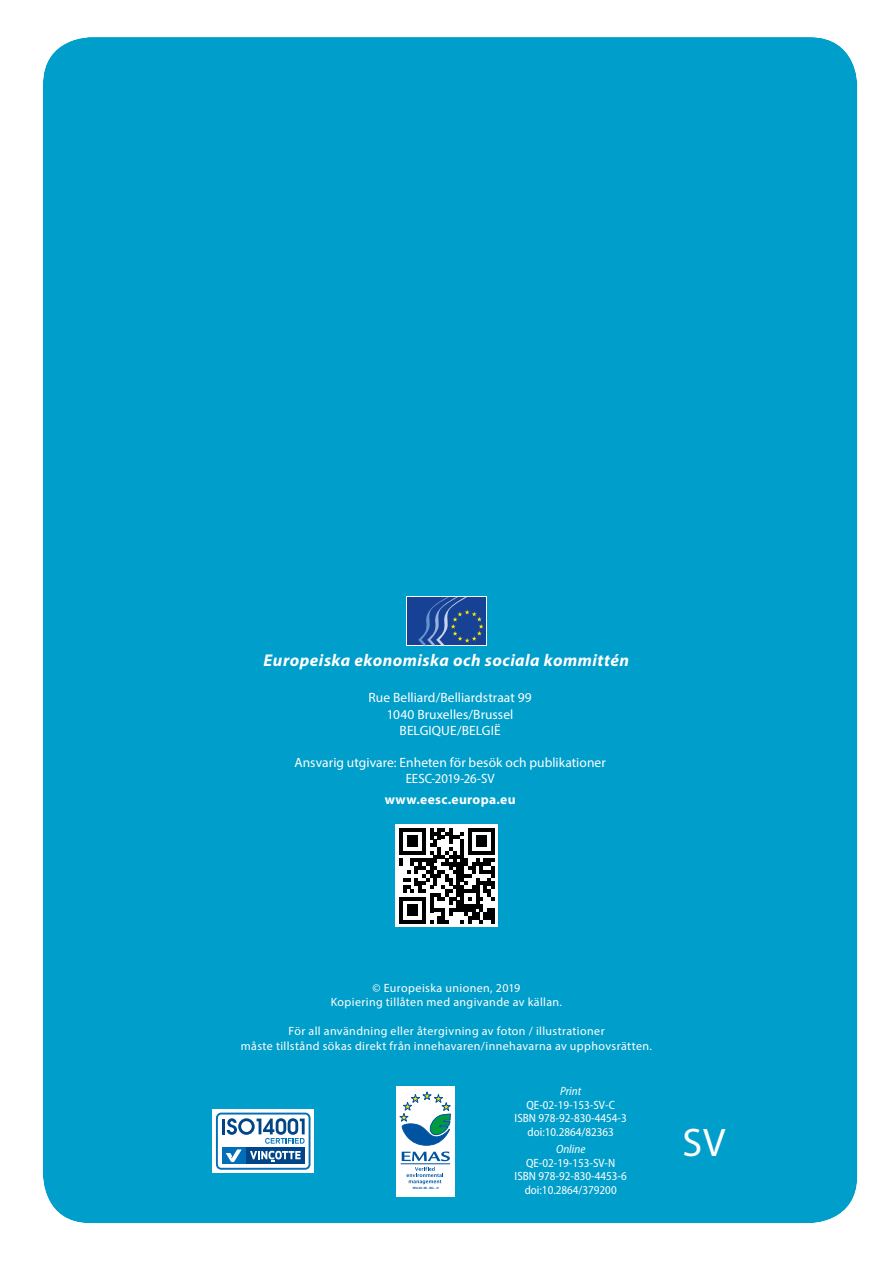
<style>
.page{position:relative;width:893px;height:1263px;background:#fff}
.page>*{position:absolute;margin:0;border:0;box-sizing:border-box;transform-origin:0 0}
.t1{font:39.9px "Myriad Pro";color:#fff}
.t2{font:italic 700 17.1px "Myriad Pro";letter-spacing:.03em;color:#fff}
.t3{font:13.5px/16.2px "Myriad Pro";letter-spacing:.005em;color:#fff;text-align:center}
.t4{font:700 13.5px "Myriad Pro";letter-spacing:.025em;color:#fff}
.t5{font:12px/14.4px "Myriad Pro";letter-spacing:.03em;color:#fff;text-align:center}
.t6{font:semi-condensed 12px/13.5px "Myriad Pro";color:#fff;text-align:center}
.t7{font:italic semi-condensed 12px "Myriad Pro";color:#fff}
.t8{font:700 2.85px "Arial";color:#0053a1;scale:.85 1}
</style>
<div class="page">
<div style="left:43px;top:37px;width:815px;height:1187px;background:#009eca"></div>
<h2 class="t2" style="left:264px;top:649px;width:367px">Europeiska ekonomiska och sociala kommittén</h2>
<p class="t3" style="left:369px;top:690px;width:165px">Rue Belliard/Belliardstraat 99<br>1040 Bruxelles/Brussel<br>BELGIQUE/BELGIË</p>
<p class="t3" style="left:294px;top:754px;width:313px">Ansvarig utgivare: Enheten för besök och publikationer<br>EESC-2019-26-SV</p>
<p class="t4" style="left:385px;top:791px;width:132px">www.eesc.europa.eu</p>
<p class="t5" style="left:331px;top:980px;width:233px">© Europeiska unionen, 2019<br>Kopiering tillåten med angivande av källan.</p>
<p class="t5" style="left:241px;top:1024px;width:413px">För all användning eller återgivning av foton / illustrationer<br>måste tillstånd sökas direkt från innehavaren/innehavarna av upphovsrätten.</p>
<p class="t8" style="left:413px;top:1186px;width:33px">REG.NO. BE - BXL - 27</p>
<p class="t7" style="left:560px;top:1084px;width:23px">Print</p>
<p class="t6" style="left:515px;top:1098px;width:114px">QE-02-19-153-SV-C<br>ISBN 978-92-830-4454-3 doi:10.2864/82363</p>
<p class="t7" style="left:556px;top:1142px;width:31px">Online</p>
<p class="t6" style="left:515px;top:1156px;width:114px">QE-02-19-153-SV-N<br>ISBN 978-92-830-4453-6 doi:10.2864/379200</p>
<h1 class="t1" style="left:683px;top:1118px;width:44px">SV</h1>
</div>
